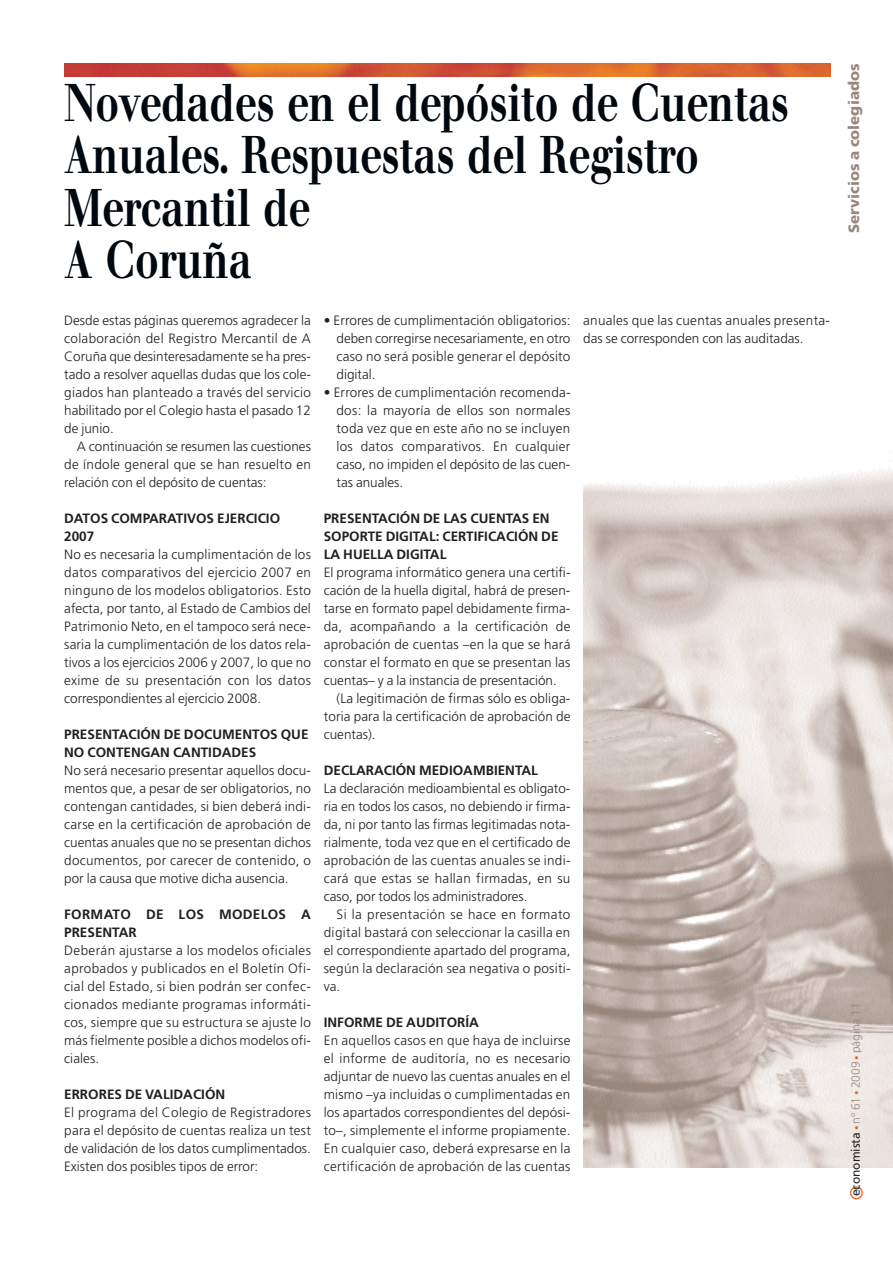
<style>
.page{position:relative;width:893px;height:1263px;background:#fff}
.page>*{position:absolute;margin:0;border:0;box-sizing:border-box;transform-origin:0 0}
.t1{font:500 52.5px/52.5px "Walbaum";color:#00080f;scale:.75 1}
.t2{font:16.5px "Futura";color:#e56b1f}
.t3{font:900 15px "Frutiger";color:#99877c}
.t4{font:300 13.5px/18px "Frutiger";letter-spacing:.005em;color:#231f20;text-align:justify}
.t5{font:700 13.5px/18px "Frutiger";color:#231f20}
.t6{font:700 13.5px/18px "Frutiger";letter-spacing:.02em;color:#231f20}
.t7{font:300 12px "Frutiger";color:#99877c}
.s1{font-weight:400;color:#231f20}
.s2{font-size:9px;color:#e56b1f}
</style>
<div class="page">
<img style="left:583px;top:451px;width:309px;height:717px">
<img style="left:64px;top:64px;width:766px;height:13px">
<h1 class="t1" style="left:64px;top:81px;width:967px">Novedades en el depósito de Cuentas<br>Anuales. Respuestas del Registro<br>Mercantil de<br>A Coruña</h1>
<p class="t4" style="left:64px;top:313px;width:248px">Desde estas páginas queremos agradecer la colaboración del Registro Mercantil de A Coruña que desinteresadamente se ha pres&shy;tado a resolver aquellas dudas que los cole&shy;giados han planteado a través del servicio habilitado por el Colegio hasta el pasado 12 de junio.</p>
<p class="t4" style="left:64px;top:439px;width:248px;text-indent:13px">A continuación se resumen las cuestiones de índole general que se han resuelto en relación con el depósito de cuentas:</p>
<p class="t5" style="left:64px;top:511px;width:217px">DATOS COMPARATIVOS EJERCICIO<br>2007</p>
<p class="t4" style="left:64px;top:547px;width:248px">No es necesaria la cumplimentación de los datos comparativos del ejercicio 2007 en ninguno de los modelos obligatorios. Esto afecta, por tanto, al Estado de Cambios del Patrimonio Neto, en el tampoco será nece&shy;saria la cumplimentación de los datos rela&shy;tivos a los ejercicios 2006 y 2007, lo que no exime de su presentación con los datos correspondientes al ejercicio 2008.</p>
<p class="t5" style="left:64px;top:727px;width:246px">PRESENTACIÓN DE DOCUMENTOS QUE<br>NO CONTENGAN CANTIDADES</p>
<p class="t4" style="left:64px;top:763px;width:248px">No será necesario presentar aquellos docu&shy;mentos que, a pesar de ser obligatorios, no contengan cantidades, si bien deberá indi&shy;carse en la certificación de aprobación de cuentas anuales que no se presentan dichos documentos, por carecer de contenido, o por la causa que motive dicha ausencia.</p>
<p class="t6" style="left:64px;top:907px;width:248px">FORMATO DE LOS MODELOS A<br>PRESENTAR</p>
<p class="t4" style="left:64px;top:943px;width:248px">Deberán ajustarse a los modelos oficiales aprobados y publicados en el Boletín Ofi&shy;cial del Estado, si bien podrán ser confec&shy;cionados mediante programas informáti&shy;cos, siempre que su estructura se ajuste lo más fielmente posible a dichos modelos ofi&shy;ciales.</p>
<p class="t5" style="left:64px;top:1087px;width:162px">ERRORES DE VALIDACIÓN</p>
<p class="t4" style="left:64px;top:1105px;width:248px">El programa del Colegio de Registradores para el depósito de cuentas realiza un test de validación de los datos cumplimentados.<br>Existen dos posibles tipos de error:</p>
<p class="t4" style="left:336px;top:313px;width:235px;text-indent:-13px">• Errores de cumplimentación obligatorios: deben corregirse necesariamente, en otro caso no será posible generar el depósito digital.</p>
<p class="t4" style="left:336px;top:385px;width:235px;text-indent:-13px">• Errores de cumplimentación recomenda&shy;dos: la mayoría de ellos son normales toda vez que en este año no se incluyen los datos comparativos. En cualquier caso, no impiden el depósito de las cuen&shy;tas anuales.</p>
<p class="t5" style="left:324px;top:511px;width:236px">PRESENTACIÓN DE LAS CUENTAS EN<br>SOPORTE DIGITAL: CERTIFICACIÓN DE<br>LA HUELLA DIGITAL</p>
<p class="t4" style="left:324px;top:565px;width:248px">El programa informático genera una certifi&shy;cación de la huella digital, habrá de presen&shy;tarse en formato papel debidamente firma&shy;da, acompañando a la certificación de aprobación de cuentas –en la que se hará constar el formato en que se presentan las cuentas– y a la instancia de presentación.</p>
<p class="t4" style="left:324px;top:691px;width:248px;text-indent:13px">(La legitimación de firmas sólo es obliga&shy;toria para la certificación de aprobación de cuentas).</p>
<p class="t5" style="left:324px;top:763px;width:216px">DECLARACIÓN MEDIOAMBIENTAL</p>
<p class="t4" style="left:324px;top:781px;width:248px">La declaración medioambiental es obligato&shy;ria en todos los casos, no debiendo ir firma&shy;da, ni por tanto las firmas legitimadas nota&shy;rialmente, toda vez que en el certificado de aprobación de las cuentas anuales se indi&shy;cará que estas se hallan firmadas, en su caso, por todos los administradores.</p>
<p class="t4" style="left:324px;top:907px;width:248px;text-indent:13px">Si la presentación se hace en formato digital bastará con seleccionar la casilla en el correspondiente apartado del programa, según la declaración sea negativa o positi&shy;va.</p>
<p class="t5" style="left:324px;top:1015px;width:157px">INFORME DE AUDITORÍA</p>
<p class="t4" style="left:324px;top:1033px;width:248px">En aquellos casos en que haya de incluirse el informe de auditoría, no es necesario adjuntar de nuevo las cuentas anuales en el mismo –ya incluidas o cumplimentadas en los apartados correspondientes del depósi&shy;to–, simplemente el informe propiamente.<br>En cualquier caso, deberá expresarse en la certificación de aprobación de las cuentas</p>
<p class="t4" style="left:583px;top:313px;width:248px">anuales que las cuentas anuales presenta&shy;das se corresponden con las auditadas.</p>
<p class="t3" style="left:847px;top:233px;width:171px;rotate:-90deg">Servicios a colegiados</p>
<p class="t7" style="left:850px;top:1196px;width:195px;rotate:-90deg"><span class="s1">economista</span> <span class="s2">•</span> nº 61 <span class="s2">•</span> 2009 <span class="s2">•</span> página 11</p>
<p class="t2" style="left:849px;top:1200px;width:16px;rotate:-90deg">O</p>
</div>
